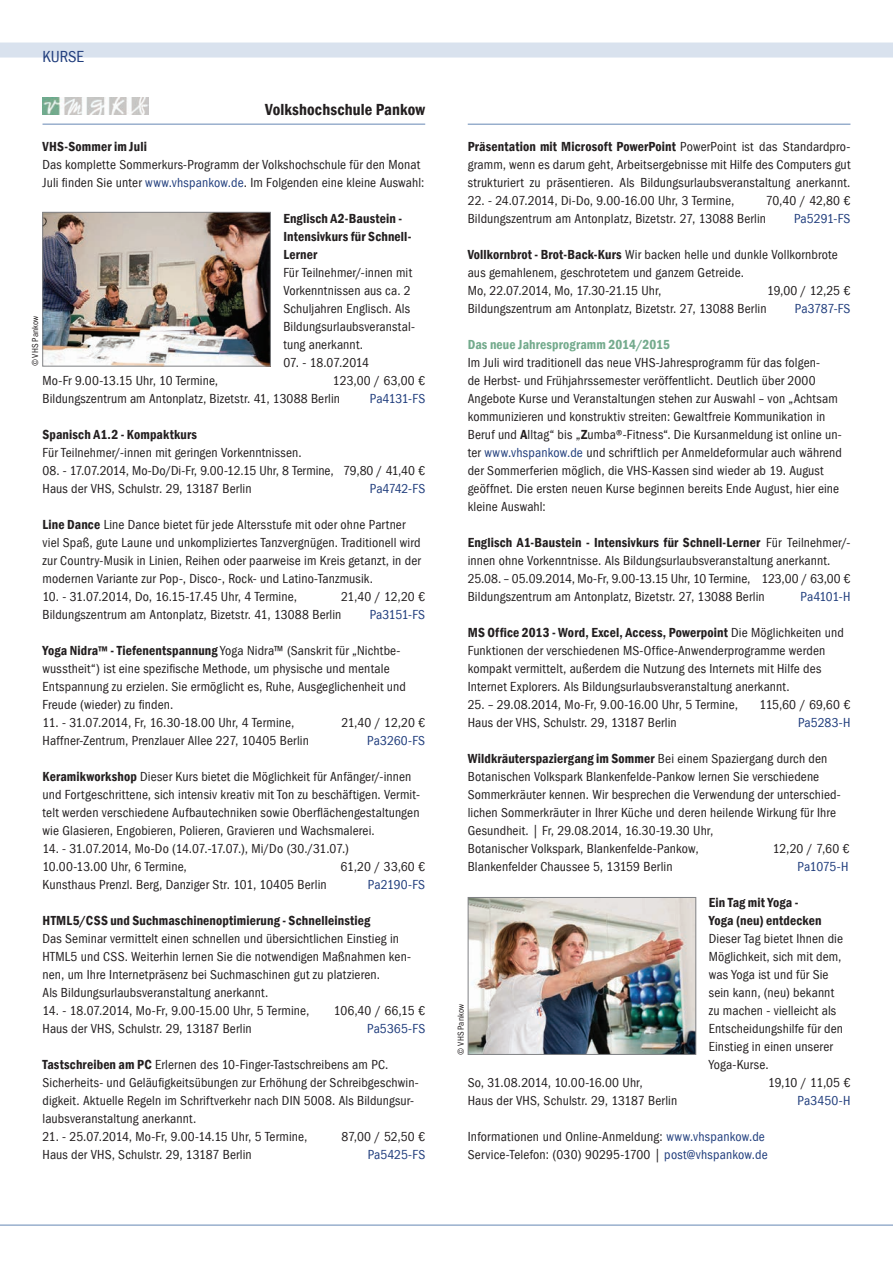
<style>
.page{position:relative;width:893px;height:1263px;background:#fff}
.page>*{position:absolute;margin:0;border:0;box-sizing:border-box;transform-origin:0 0}
.t1{font:600 condensed 16.5px "Franklin Gothic";letter-spacing:.01em;color:#231f20}
.t2{font:condensed 16.5px "Franklin Gothic";color:#213e7d}
.t3{font:condensed 13.5px/18px "Franklin Gothic";letter-spacing:.01em;color:#231f20}
.t4{font:600 condensed 13.5px/18px "Franklin Gothic";letter-spacing:.01em;color:#231f20}
.t5{font:condensed 13.5px "Franklin Gothic";letter-spacing:.005em;color:#213e7d}
.t6{font:600 condensed 13.5px "Franklin Gothic";letter-spacing:.01em;color:#74ab8d}
.t7{font:condensed 13.5px "Franklin Gothic";letter-spacing:-.025em;color:#231f20}
.t8{font:9px "Franklin Gothic Cond";letter-spacing:.02em;color:#231f20}
.s1{color:#213e7d}
.s2{font-weight:600}
</style>
<div class="page">
<div style="left:0;top:43px;width:893px;height:15px;background:#d9e2ee"></div>
<hr style="left:0;top:1225px;width:893px;height:1px;background:#6687b4">
<img style="left:43px;top:97px;width:105px;height:18px">
<hr style="left:43px;top:124px;width:382px;height:1px;background:#6687b4">
<hr style="left:468px;top:124px;width:382px;height:1px;background:#6687b4">
<img style="left:45px;top:214px;width:224px;height:150px">
<div style="left:43px;top:212px;width:228px;height:154px;border:1px solid #808285"></div>
<img style="left:470px;top:899px;width:224px;height:153px">
<div style="left:468px;top:897px;width:228px;height:157px;border:1px solid #808285"></div>
<p class="t2" style="left:43px;top:47px;width:43px">KURSE</p>
<p class="t1" style="left:265px;top:98px;width:161px">Volkshochschule Pankow</p>
<p class="t4" style="left:43px;top:137px;width:106px">VHS-Sommer im Juli</p>
<p class="t3" style="left:43px;top:155px;width:383px">Das komplette Sommerkurs-Programm der Volkshochschule für den Monat<br>Juli finden Sie unter <span class="s1">www.vhspankow.de</span>. Im Folgenden eine kleine Auswahl:</p>
<p class="t4" style="left:283px;top:209px;width:130px">Englisch A2-Baustein -<br>Intensivkurs für Schnell-<br>Lerner</p>
<p class="t3" style="left:283px;top:263px;width:133px">Für Teilnehmer/-innen mit<br>Vorkenntnissen aus ca. 2<br>Schuljahren Englisch. Als<br>Bildungsurlaubsveranstal&shy;tung anerkannt.</p>
<p class="t7" style="left:283px;top:355px;width:87px">07. - 18.07.2014</p>
<p class="t3" style="left:43px;top:371px;width:177px">Mo-Fr 9.00-13.15 Uhr, 10 Termine,</p>
<p class="t8" style="left:30px;top:366px;width:52px;rotate:-90deg">© VHS Pankow</p>
<p class="t3" style="left:43px;top:371px;width:384px;text-indent:290px">123,00 / 63,00 €<br>Bildungszentrum am Antonplatz, Bizetstr. 41, 13088 Berlin</p>
<p class="t5" style="left:370px;top:391px;width:57px">Pa4131-FS</p>
<p class="t4" style="left:43px;top:425px;width:156px">Spanisch A1.2 - Kompaktkurs</p>
<p class="t3" style="left:43px;top:443px;width:261px">Für Teilnehmer/-innen mit geringen Vorkenntnissen.</p>
<p class="t3" style="left:43px;top:461px;width:384px">08. - 17.07.2014, Mo-Do/Di-Fr, 9.00-12.15 Uhr, 8 Termine, 79,80 / 41,40 €<br>Haus der VHS, Schulstr. 29, 13187 Berlin</p>
<p class="t5" style="left:370px;top:481px;width:57px">Pa4742-FS</p>
<p class="t3" style="left:43px;top:515px;width:380px"><span class="s2">Line Dance</span> Line Dance bietet für jede Altersstufe mit oder ohne Partner viel Spaß, gute Laune und unkompliziertes Tanzvergnügen. Traditionell wird zur Country-Musik in Linien, Reihen oder paarweise im Kreis getanzt, in der modernen Variante zur Pop-, Disco-, Rock- und Latino-Tanzmusik.</p>
<p class="t3" style="left:43px;top:587px;width:256px">10. - 31.07.2014, Do, 16.15-17.45 Uhr, 4 Termine,</p>
<p class="t3" style="left:43px;top:587px;width:384px;text-indent:299px">21,40 / 12,20 €<br>Bildungszentrum am Antonplatz, Bizetstr. 41, 13088 Berlin</p>
<p class="t5" style="left:370px;top:607px;width:57px">Pa3151-FS</p>
<p class="t3" style="left:43px;top:641px;width:365px"><span class="s2">Yoga Nidra™ - Tiefenentspannung</span> Yoga Nidra™ (Sanskrit für „Nichtbe&shy;wusstheit“) ist eine spezifische Methode, um physische und mentale Entspannung zu erzielen. Sie ermöglicht es, Ruhe, Ausgeglichenheit und Freude (wieder) zu finden.</p>
<p class="t3" style="left:43px;top:713px;width:253px">11. - 31.07.2014, Fr, 16.30-18.00 Uhr, 4 Termine,</p>
<p class="t3" style="left:341px;top:713px;width:85px">21,40 / 12,20 €</p>
<p class="t3" style="left:43px;top:731px;width:268px">Haffner-Zentrum, Prenzlauer Allee 227, 10405 Berlin</p>
<p class="t5" style="left:367px;top:733px;width:59px">Pa3260-FS</p>
<p class="t3" style="left:43px;top:767px;width:379px"><span class="s2">Keramikworkshop</span> Dieser Kurs bietet die Möglichkeit für Anfänger/-innen und Fortgeschrittene, sich intensiv kreativ mit Ton zu beschäftigen. Vermit&shy;telt werden verschiedene Aufbautechniken sowie Oberflächengestaltungen wie Glasieren, Engobieren, Polieren, Gravieren und Wachsmalerei.</p>
<p class="t3" style="left:43px;top:839px;width:308px">14. - 31.07.2014, Mo-Do (14.07.-17.07.), Mi/Do (30./31.07.)<br>10.00-13.00 Uhr, 6 Termine,</p>
<p class="t3" style="left:341px;top:857px;width:86px">61,20 / 33,60 €</p>
<p class="t3" style="left:43px;top:875px;width:286px">Kunsthaus Prenzl. Berg, Danziger Str. 101, 10405 Berlin</p>
<p class="t5" style="left:368px;top:877px;width:59px">Pa2190-FS</p>
<p class="t4" style="left:43px;top:911px;width:329px">HTML5/CSS und Suchmaschinenoptimierung - Schnelleinstieg</p>
<p class="t3" style="left:43px;top:929px;width:370px">Das Seminar vermittelt einen schnellen und übersichtlichen Einstieg in HTML5 und CSS. Weiterhin lernen Sie die notwendigen Maßnahmen ken&shy;nen, um Ihre Internetpräsenz bei Suchmaschinen gut zu platzieren.<br>Als Bildungsurlaubsveranstaltung anerkannt.</p>
<p class="t3" style="left:43px;top:1001px;width:268px">14. - 18.07.2014, Mo-Fr, 9.00-15.00 Uhr, 5 Termine,</p>
<p class="t3" style="left:334px;top:1001px;width:93px">106,40 / 66,15 €</p>
<p class="t3" style="left:43px;top:1019px;width:211px">Haus der VHS, Schulstr. 29, 13187 Berlin</p>
<p class="t5" style="left:367px;top:1021px;width:60px">Pa5365-FS</p>
<p class="t3" style="left:43px;top:1055px;width:378px"><span class="s2">Tastschreiben am PC</span> Erlernen des 10-Finger-Tastschreibens am PC.<br>Sicherheits- und Geläufigkeitsübungen zur Erhöhung der Schreibgeschwin&shy;digkeit. Aktuelle Regeln im Schriftverkehr nach DIN 5008. Als Bildungsur&shy;laubsveranstaltung anerkannt.</p>
<p class="t3" style="left:43px;top:1127px;width:266px">21. - 25.07.2014, Mo-Fr, 9.00-14.15 Uhr, 5 Termine,</p>
<p class="t3" style="left:341px;top:1127px;width:85px">87,00 / 52,50 €</p>
<p class="t3" style="left:43px;top:1145px;width:211px">Haus der VHS, Schulstr. 29, 13187 Berlin</p>
<p class="t5" style="left:368px;top:1146px;width:59px">Pa5425-FS</p>
<p class="t3" style="left:468px;top:138px;width:384px;text-align:justify"><span class="s2">Präsentation mit Microsoft PowerPoint</span> PowerPoint ist das Standardpro&shy;gramm, wenn es darum geht, Arbeitsergebnisse mit Hilfe des Computers gut strukturiert zu präsentieren. Als Bildungsurlaubsveranstaltung anerkannt.</p>
<p class="t3" style="left:468px;top:192px;width:268px">22. - 24.07.2014, Di-Do, 9.00-16.00 Uhr, 3 Termine,</p>
<p class="t3" style="left:468px;top:192px;width:384px;text-indent:298px">70,40 / 42,80 €<br>Bildungszentrum am Antonplatz, Bizetstr. 27, 13088 Berlin</p>
<p class="t5" style="left:794px;top:211px;width:58px">Pa5291-FS</p>
<p class="t3" style="left:468px;top:246px;width:372px"><span class="s2">Vollkornbrot - Brot-Back-Kurs</span> Wir backen helle und dunkle Vollkornbrote aus gemahlenem, geschrotetem und ganzem Getreide.<br>Mo, 22.07.2014, Mo, 17.30-21.15 Uhr,</p>
<p class="t3" style="left:767px;top:282px;width:85px">19,00 / 12,25 €</p>
<p class="t3" style="left:468px;top:300px;width:300px">Bildungszentrum am Antonplatz, Bizetstr. 27, 13088 Berlin</p>
<p class="t5" style="left:795px;top:301px;width:57px">Pa3787-FS</p>
<p class="t6" style="left:468px;top:335px;width:204px">Das neue Jahresprogramm 2014/2015</p>
<p class="t3" style="left:468px;top:354px;width:376px">Im Juli wird traditionell das neue VHS-Jahresprogramm für das folgen-<br>de Herbst- und Frühjahrssemester veröffentlicht. Deutlich über 2000<br>Angebote Kurse und Veranstaltungen stehen zur Auswahl – von „Achtsam kommunizieren und konstruktiv streiten: Gewaltfreie Kommunikation in Beruf und <span class="s2">A</span>lltag“ bis „<span class="s2">Z</span>umba®-Fitness“. Die Kursanmeldung ist online un&shy;ter <span class="s1">www.vhspankow.de</span> und schriftlich per Anmeldeformular auch während der Sommerferien möglich, die VHS-Kassen sind wieder ab 19. August geöffnet. Die ersten neuen Kurse beginnen bereits Ende August, hier eine kleine Auswahl:</p>
<p class="t3" style="left:468px;top:534px;width:384px"><span class="s2">Englisch A1-Baustein - Intensivkurs für Schnell-Lerner</span> Für Teilnehmer/- innen ohne Vorkenntnisse. Als Bildungsurlaubsveranstaltung anerkannt.<br>25.08. – 05.09.2014, Mo-Fr, 9.00-13.15 Uhr, 10 Termine, 123,00 / 63,00 € Bildungszentrum am Antonplatz, Bizetstr. 27, 13088 Berlin</p>
<p class="t5" style="left:800px;top:589px;width:52px">Pa4101-H</p>
<p class="t3" style="left:468px;top:624px;width:378px"><span class="s2">MS Office 2013 - Word, Excel, Access, Powerpoint</span> Die Möglichkeiten und Funktionen der verschiedenen MS-Office-Anwenderprogramme werden kompakt vermittelt, außerdem die Nutzung des Internets mit Hilfe des Internet Explorers. Als Bildungsurlaubsveranstaltung anerkannt.</p>
<p class="t3" style="left:468px;top:696px;width:272px">25. – 29.08.2014, Mo-Fr, 9.00-16.00 Uhr, 5 Termine,</p>
<p class="t3" style="left:759px;top:696px;width:93px">115,60 / 69,60 €</p>
<p class="t3" style="left:468px;top:714px;width:211px">Haus der VHS, Schulstr. 29, 13187 Berlin</p>
<p class="t5" style="left:798px;top:715px;width:54px">Pa5283-H</p>
<p class="t3" style="left:468px;top:750px;width:375px"><span class="s2">Wildkräuterspaziergang im Sommer</span> Bei einem Spaziergang durch den Botanischen Volkspark Blankenfelde-Pankow lernen Sie verschiedene Sommerkräuter kennen. Wir besprechen die Verwendung der unterschied&shy;lichen Sommerkräuter in Ihrer Küche und deren heilende Wirkung für Ihre Gesundheit. | Fr, 29.08.2014, 16.30-19.30 Uhr,<br>Botanischer Volkspark, Blankenfelde-Pankow,</p>
<p class="t3" style="left:773px;top:840px;width:78px">12,20 / 7,60 €</p>
<p class="t3" style="left:468px;top:858px;width:206px">Blankenfelder Chaussee 5, 13159 Berlin</p>
<p class="t5" style="left:797px;top:859px;width:53px">Pa1075-H</p>
<p class="t4" style="left:709px;top:893px;width:114px">Ein Tag mit Yoga -<br>Yoga (neu) entdecken</p>
<p class="t3" style="left:709px;top:930px;width:136px">Dieser Tag bietet Ihnen die<br>Möglichkeit, sich mit dem, was Yoga ist und für Sie sein kann, (neu) bekannt zu machen - vielleicht als<br>Entscheidungshilfe für den<br>Einstieg in einen unserer<br>Yoga-Kurse.</p>
<p class="t3" style="left:468px;top:1074px;width:176px">So, 31.08.2014, 10.00-16.00 Uhr,</p>
<p class="t3" style="left:768px;top:1074px;width:84px">19,10 / 11,05 €</p>
<p class="t3" style="left:468px;top:1092px;width:211px">Haus der VHS, Schulstr. 29, 13187 Berlin</p>
<p class="t5" style="left:797px;top:1093px;width:54px">Pa3450-H</p>
<p class="t3" style="left:468px;top:1128px;width:301px">Informationen und Online-Anmeldung: <span class="s1">www.vhspankow.de<br></span>Service-Telefon: (030) 90295-1700 | <span class="s1">post@vhspankow.de</span></p>
<p class="t8" style="left:456px;top:1054px;width:52px;rotate:-90deg">© VHS Pankow</p>
</div>
